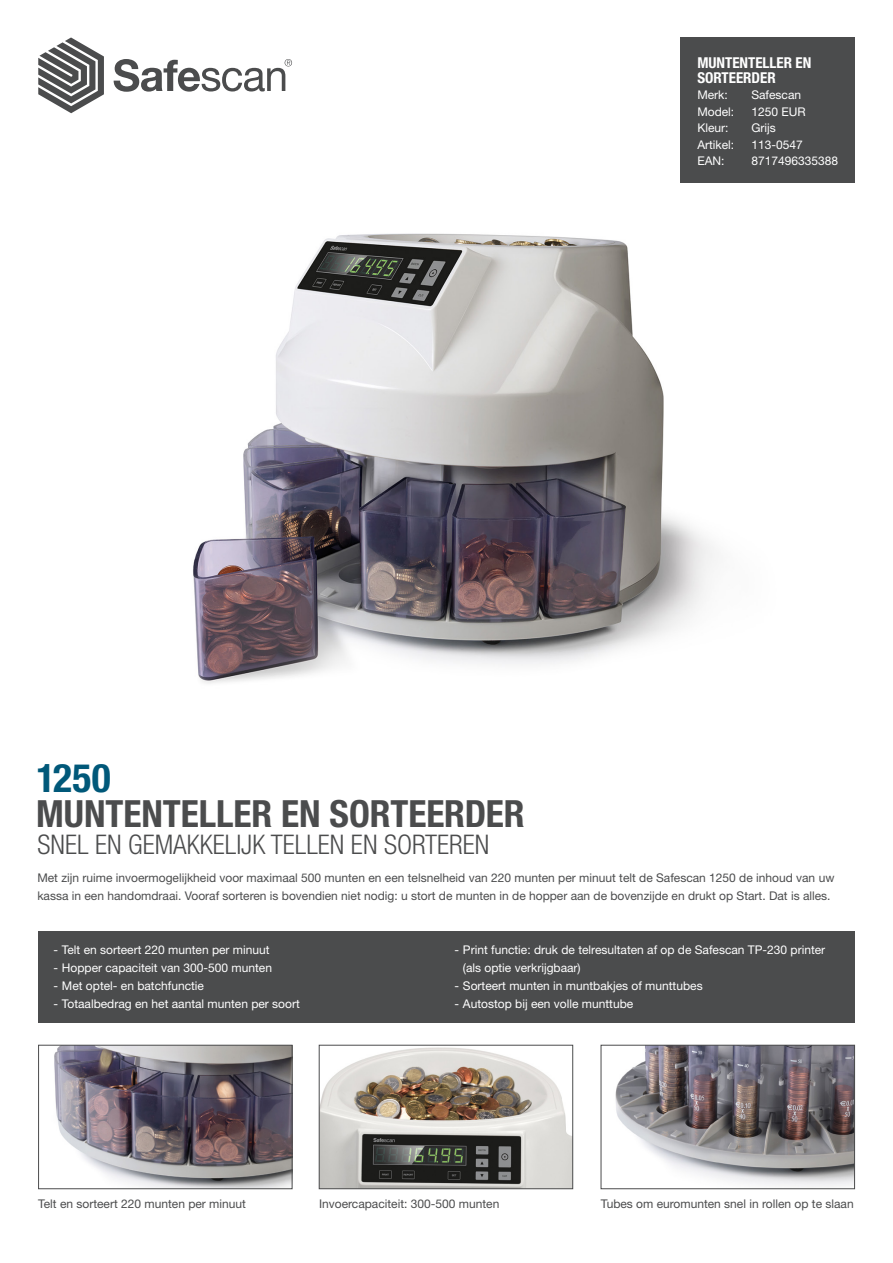
<style>
.page{position:relative;width:893px;height:1263px;background:#fff}
.page>*{position:absolute;margin:0;border:0;box-sizing:border-box;transform-origin:0 0}
.t1{font:700 condensed 39.45px "Helvetica Neue LT Std";color:#005879}
.t2{font:700 condensed 37.5px "Helvetica Neue LT Std";letter-spacing:-.005em;color:#4b4c4d}
.t3{font:300 condensed 27px "Helvetica Neue LT Std";color:#4b4c4d}
.Tabel{font:700 condensed 15px/15px "Helvetica Neue LT Std";color:#fff}
.t4{font:12px/18px "Helvetica Neue LT Std";color:#fff}
.Platte_tekst{font:12px/18px "Helvetica Neue LT Std";color:#4b4c4d}
</style>
<div class="page">
<div style="left:680px;top:37px;width:175px;height:146px;background:#4b4c4d"></div>
<svg style="left:38px;top:37px;width:66px;height:76px"></svg>
<svg style="left:114px;top:59px;width:178px;height:33px"></svg>
<div style="left:38px;top:931px;width:817px;height:92px;background:#4b4c4d"></div>
<img style="left:321px;top:1047px;width:250px;height:140px">
<div style="left:319px;top:1045px;width:254px;height:144px;border:1px solid #4b4c4d"></div>
<img style="left:54px;top:1047px;width:236px;height:140px">
<div style="left:38px;top:1045px;width:254px;height:144px;border:1px solid #4b4c4d"></div>
<img style="left:615px;top:1047px;width:238px;height:140px">
<div style="left:601px;top:1045px;width:254px;height:144px;border:1px solid #4b4c4d"></div>
<img style="left:193px;top:233px;width:523px;height:451px">
<p class="Tabel" style="left:697px;top:55px;width:116px">MUNTENTELLER EN<br>SORTEERDER</p>
<p class="t4" style="left:697px;top:86px;width:32px">Merk:</p>
<p class="t4" style="left:751px;top:86px;width:51px">Safescan</p>
<p class="t4" style="left:697px;top:102px;width:38px">Model:</p>
<p class="t4" style="left:751px;top:102px;width:56px">1250 EUR</p>
<p class="t4" style="left:697px;top:119px;width:33px">Kleur:</p>
<p class="t4" style="left:751px;top:119px;width:26px">Grijs</p>
<p class="t4" style="left:697px;top:135px;width:38px">Artikel:</p>
<p class="t4" style="left:751px;top:135px;width:53px">113-0547</p>
<p class="t4" style="left:697px;top:152px;width:29px">EAN:</p>
<p class="t4" style="left:751px;top:152px;width:88px">8717496335388</p>
<p class="t1" style="left:37px;top:754px;width:76px">1250</p>
<p class="t2" style="left:36px;top:790px;width:490px">MUNTENTELLER EN SORTEERDER</p>
<p class="t3" style="left:38px;top:829px;width:453px">SNEL EN GEMAKKELIJK TELLEN EN SORTEREN</p>
<p class="Platte_tekst" style="left:37px;top:869px;width:798px">Met zijn ruime invoermogelijkheid voor maximaal 500 munten en een telsnelheid van 220 munten per minuut telt de Safescan 1250 de inhoud van uw kassa in een handomdraai. Vooraf sorteren is bovendien niet nodig: u stort de munten in de hopper aan de bovenzijde en drukt op Start. Dat is alles.</p>
<p class="t4" style="left:53px;top:941px;width:218px">- Telt en sorteert 220 munten per minuut</p>
<p class="t4" style="left:53px;top:959px;width:220px">- Hopper capaciteit van 300-500 munten</p>
<p class="t4" style="left:53px;top:977px;width:152px">- Met optel- en batchfunctie</p>
<p class="t4" style="left:53px;top:995px;width:248px">- Totaalbedrag en het aantal munten per soort</p>
<p class="t4" style="left:463px;top:941px;width:364px;text-indent:-9px">- Print functie: druk de telresultaten af op de Safescan TP-230 printer (als optie verkrijgbaar)</p>
<p class="t4" style="left:454px;top:977px;width:250px">- Sorteert munten in muntbakjes of munttubes</p>
<p class="t4" style="left:454px;top:995px;width:180px">- Autostop bij een volle munttube</p>
<p class="Platte_tekst" style="left:38px;top:1195px;width:209px">Telt en sorteert 220 munten per minuut</p>
<p class="Platte_tekst" style="left:319px;top:1195px;width:182px">Invoercapaciteit: 300-500 munten</p>
<p class="Platte_tekst" style="left:601px;top:1195px;width:254px">Tubes om euromunten snel in rollen op te slaan</p>
</div>
